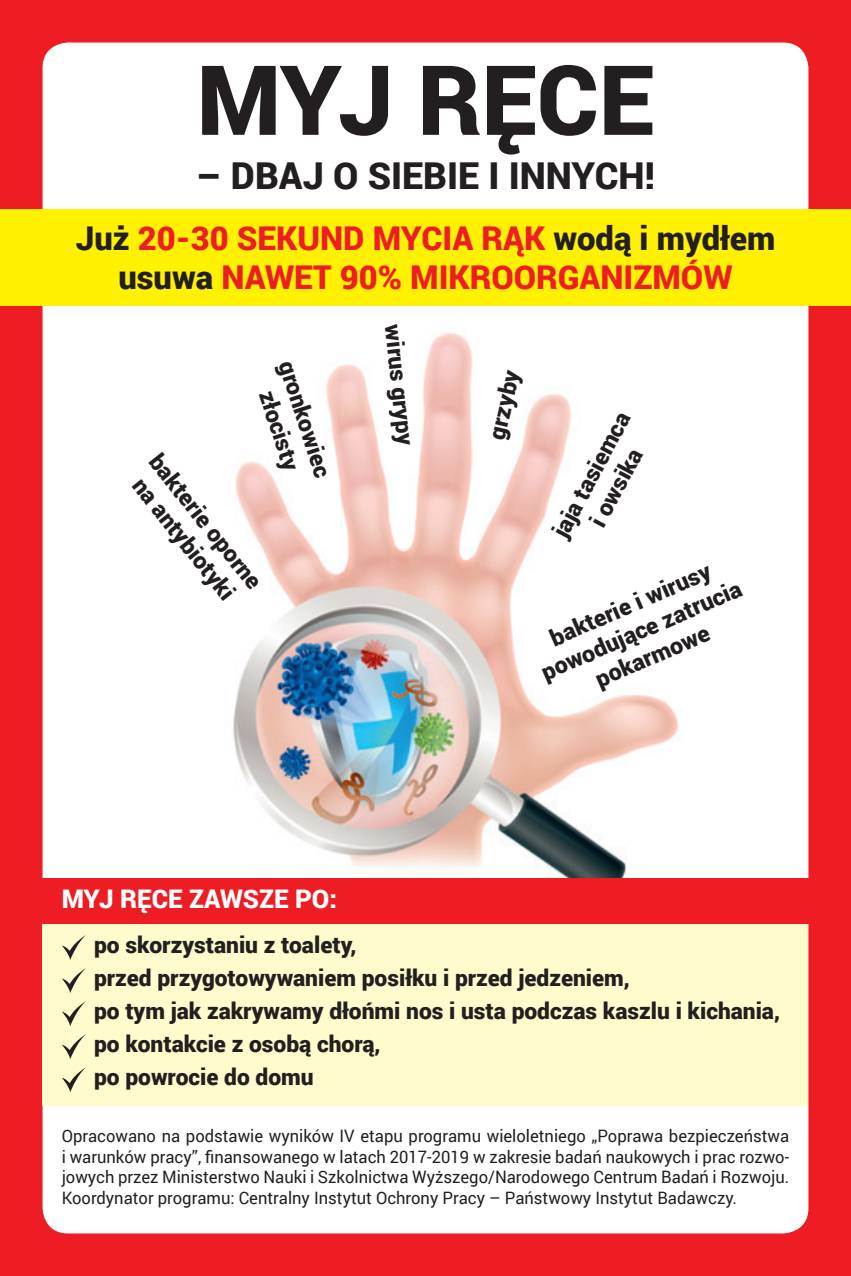
<style>
.page{position:relative;width:851px;height:1276px;background:#fff}
.page>*{position:absolute;margin:0;border:0;box-sizing:border-box;transform-origin:0 0}
.t1{font:900 96.9px "Roboto";color:#231f20}
.t2{font:900 37.2px "Roboto";color:#231f20}
.t3{font:900 32.7px/39.3px "Roboto";color:#ee1d23;text-align:center}
.t4{font:900 25.8px "Roboto";color:#fff}
.t5{font:900 23.4px/27.9px "Roboto";color:#231f20;text-align:center}
.t6{font:900 22.8px "Roboto";color:#231f20}
.t7{font:17.1px/20.4px "Roboto";color:#231f20;text-align:justify}
.s1{color:#231f20}
</style>
<div class="page">
<div style="left:0;top:0;width:850px;height:1276px;background:#ee1d23"></div>
<div style="left:43px;top:43px;width:765px;height:1190px;background:#fff;border-radius:26px"></div>
<img style="left:233px;top:333px;width:446px;height:545px">
<div style="left:0;top:209px;width:850px;height:97px;background:#fff101"></div>
<div style="left:43px;top:878px;width:765px;height:228px;background:#fffbcc"></div>
<div style="left:0;top:878px;width:850px;height:45px;background:#ee1d23"></div>
<svg style="left:62px;top:935px;width:24px;height:25px"></svg>
<svg style="left:62px;top:968px;width:24px;height:25px"></svg>
<svg style="left:62px;top:1001px;width:24px;height:25px"></svg>
<svg style="left:62px;top:1034px;width:24px;height:25px"></svg>
<svg style="left:62px;top:1067px;width:24px;height:25px"></svg>
<p class="t1" style="left:197px;top:32px;width:459px">MYJ RĘCE</p>
<p class="t2" style="left:196px;top:150px;width:460px">– DBAJ O SIEBIE I INNYCH!</p>
<p class="t3" style="left:75px;top:217px;width:701px"><span class="s1">Już</span> 20-30 SEKUND MYCIA RĄK <span class="s1">wodą i mydłem usuwa</span> NAWET 90% MIKROORGANIZMÓW</p>
<p class="t5" style="left:300px;top:357px;width:122px;rotate:72deg">gronkowiec</p>
<p class="t5" style="left:281px;top:386px;width:84px;rotate:72deg">złocisty</p>
<p class="t5" style="left:167px;top:447px;width:167px;rotate:52deg">bakterie oporne na antybiotyki</p>
<p class="t5" style="left:408px;top:323px;width:123px;rotate:84deg">wirus grypy</p>
<p class="t5" style="left:481px;top:435px;width:72px;rotate:-77deg">grzyby</p>
<p class="t5" style="left:545px;top:528px;width:140px;rotate:-62deg">jaja tasiemca i owsika</p>
<p class="t5" style="left:525px;top:635px;width:217px;rotate:-24deg">bakterie i wirusy powodujące zatrucia pokarmowe</p>
<p class="t4" style="left:62px;top:881px;width:277px">MYJ RĘCE ZAWSZE PO:</p>
<p class="t6" style="left:94px;top:928px;width:264px">po skorzystaniu z toalety,</p>
<p class="t6" style="left:94px;top:961px;width:537px">przed przygotowywaniem posiłku i przed jedzeniem,</p>
<p class="t6" style="left:94px;top:994px;width:687px">po tym jak zakrywamy dłońmi nos i usta podczas kaszlu i kichania,</p>
<p class="t6" style="left:94px;top:1028px;width:288px">po kontakcie z osobą chorą,</p>
<p class="t6" style="left:94px;top:1061px;width:221px">po powrocie do domu</p>
<p class="t7" style="left:62px;top:1125px;width:729px">Opracowano na podstawie wyników IV etapu programu wieloletniego „Poprawa bezpieczeństwa i warunków pracy”, finansowanego w latach 2017-2019 w zakresie badań naukowych i prac rozwo&shy;jowych przez Ministerstwo Nauki i Szkolnictwa Wyższego/Narodowego Centrum Badań i Rozwoju.<br>Koordynator programu: Centralny Instytut Ochrony Pracy – Państwowy Instytut Badawczy.</p>
</div>
